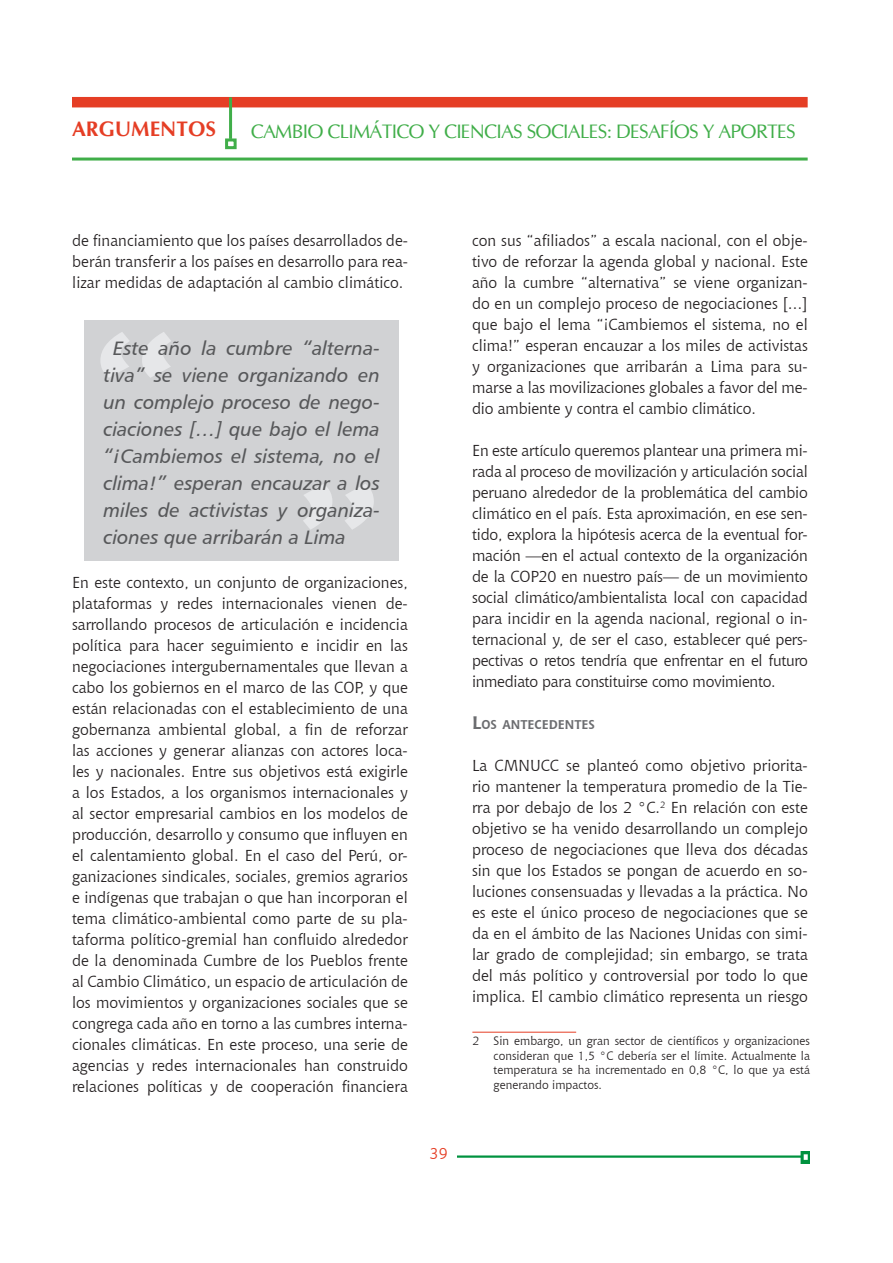
<style>
.page{position:relative;width:893px;height:1263px;background:#fff}
.page>*{position:absolute;margin:0;border:0;box-sizing:border-box;transform-origin:0 0}
.Pies{font:229.95px "Chianti BT";color:#e6e7e9}
.pies2{font:229.95px "Chianti BT";color:#e6e7e9}
.t1{font:700 21px "CG Omega";color:#e53e25}
.Sacada{font:19.5px/27px "Humanist 777 BT Italic B";color:#57585a;text-align:justify}
.Texto_art{font:19.5px "CG Omega";letter-spacing:-.04em;color:#40ae49}
.Texto_art-2{font:15.75px/21px "Chianti BT";color:#231f20;text-align:justify}
.t2{font:15.75px "Chianti BT";color:#e53e25}
.ST1{font:700 12.6px "Chianti BT";color:#6c6d70}
.Pies-2{font:12px/14.4px "Chianti BT";color:#231f20;text-align:justify}
.s1{font-size:18px}
</style>
<div class="page">
<img style="left:457px;top:1151px;width:353px;height:12px">
<div style="left:72px;top:97px;width:736px;height:10px;background:#e53e25"></div>
<hr style="left:229px;top:97px;width:3px;height:42px;background:#40ae49">
<div style="left:225px;top:138px;width:12px;height:11px;border:3px solid #40ae49"></div>
<hr style="left:72px;top:158px;width:736px;height:3px;background:#40ae49">
<div style="left:84px;top:320px;width:315px;height:241px;background:#d1d2d4"></div>
<svg style="left:100px;top:332px;width:71px;height:46px"></svg>
<svg style="left:303px;top:484px;width:71px;height:46px"></svg>
<hr style="left:472px;top:1032px;width:104px;height:1px;background:#e53e25">
<h2 class="t1" style="left:72px;top:116px;width:146px">ARGUMENTOS</h2>
<p class="Texto_art" style="left:251px;top:120px;width:546px">CAMBIO CLIMÁTICO Y CIENCIAS SOCIALES: DESAFÍOS Y APORTES</p>
<p class="Texto_art-2" style="left:72px;top:229px;width:337px">de financiamiento que los países desarrollados de&shy;berán transferir a los países en desarrollo para rea&shy;lizar medidas de adaptación al cambio climático.</p>
<p class="Texto_art-2" style="left:472px;top:229px;width:337px">con sus “afiliados” a escala nacional, con el obje&shy;tivo de reforzar la agenda global y nacional. Este año la cumbre “alternativa” se viene organizan&shy;do en un complejo proceso de negociaciones […] que bajo el lema “¡Cambiemos el sistema, no el clima!” esperan encauzar a los miles de activistas y organizaciones que arribarán a Lima para su&shy;marse a las movilizaciones globales a favor del me&shy;dio ambiente y contra el cambio climático.</p>
<p class="Texto_art-2" style="left:472px;top:439px;width:337px">En este artículo queremos plantear una primera mi&shy;rada al proceso de movilización y articulación social peruano alrededor de la problemática del cambio climático en el país. Esta aproximación, en ese sen&shy;tido, explora la hipótesis acerca de la eventual for&shy;mación —en el actual contexto de la organización de la COP20 en nuestro país— de un movimiento social climático/ambientalista local con capacidad para incidir en la agenda nacional, regional o in&shy;ternacional y, de ser el caso, establecer qué pers&shy;pectivas o retos tendría que enfrentar en el futuro inmediato para constituirse como movimiento.</p>
<p class="ST1" style="left:472px;top:715px;width:125px"><span class="s1">L</span>OS ANTECEDENTES</p>
<p class="Texto_art-2" style="left:472px;top:754px;width:337px">La CMNUCC se planteó como objetivo priorita&shy;rio mantener la temperatura promedio de la Tie&shy;rra por debajo de los 2 °C.<sup>2</sup> En relación con este objetivo se ha venido desarrollando un complejo proceso de negociaciones que lleva dos décadas sin que los Estados se pongan de acuerdo en so&shy;luciones consensuadas y llevadas a la práctica. No es este el único proceso de negociaciones que se da en el ámbito de las Naciones Unidas con simi&shy;lar grado de complejidad; sin embargo, se trata del más político y controversial por todo lo que implica. El cambio climático representa un riesgo</p>
<p class="Pies" style="left:80px;top:263px;width:111px">“</p>
<p class="Sacada" style="left:103px;top:335px;width:278px;text-indent:10px">Este año la cumbre “alterna&shy;tiva” se viene organizando en un complejo proceso de nego&shy;ciaciones […] que bajo el lema “¡Cambiemos el sistema, no el clima!” esperan encauzar a los miles de activistas y organiza&shy;ciones que arribarán a Lima</p>
<p class="Texto_art-2" style="left:72px;top:571px;width:337px">En este contexto, un conjunto de organizaciones, plataformas y redes internacionales vienen de&shy;sarrollando procesos de articulación e incidencia política para hacer seguimiento e incidir en las negociaciones intergubernamentales que llevan a cabo los gobiernos en el marco de las COP, y que están relacionadas con el establecimiento de una gobernanza ambiental global, a fin de reforzar las acciones y generar alianzas con actores loca&shy;les y nacionales. Entre sus objetivos está exigirle a los Estados, a los organismos internacionales y al sector empresarial cambios en los modelos de producción, desarrollo y consumo que influyen en el calentamiento global. En el caso del Perú, or&shy;ganizaciones sindicales, sociales, gremios agrarios e indígenas que trabajan o que han incorporan el tema climático-ambiental como parte de su pla&shy;taforma político-gremial han confluido alrededor de la denominada Cumbre de los Pueblos frente al Cambio Climático, un espacio de articulación de los movimientos y organizaciones sociales que se congrega cada año en torno a las cumbres interna&shy;cionales climáticas. En este proceso, una serie de agencias y redes internacionales han construido relaciones políticas y de cooperación financiera</p>
<p class="pies2" style="left:284px;top:414px;width:111px">”</p>
<p class="Pies-2" style="left:494px;top:1033px;width:318px;text-indent:-21px">2 Sin embargo, un gran sector de científicos y organizaciones consideran que 1,5 °C debería ser el límite. Actualmente la temperatura se ha incrementado en 0,8 °C, lo que ya está generando impactos.</p>
<p class="t2" style="left:430px;top:1142px;width:20px">39</p>
</div>
